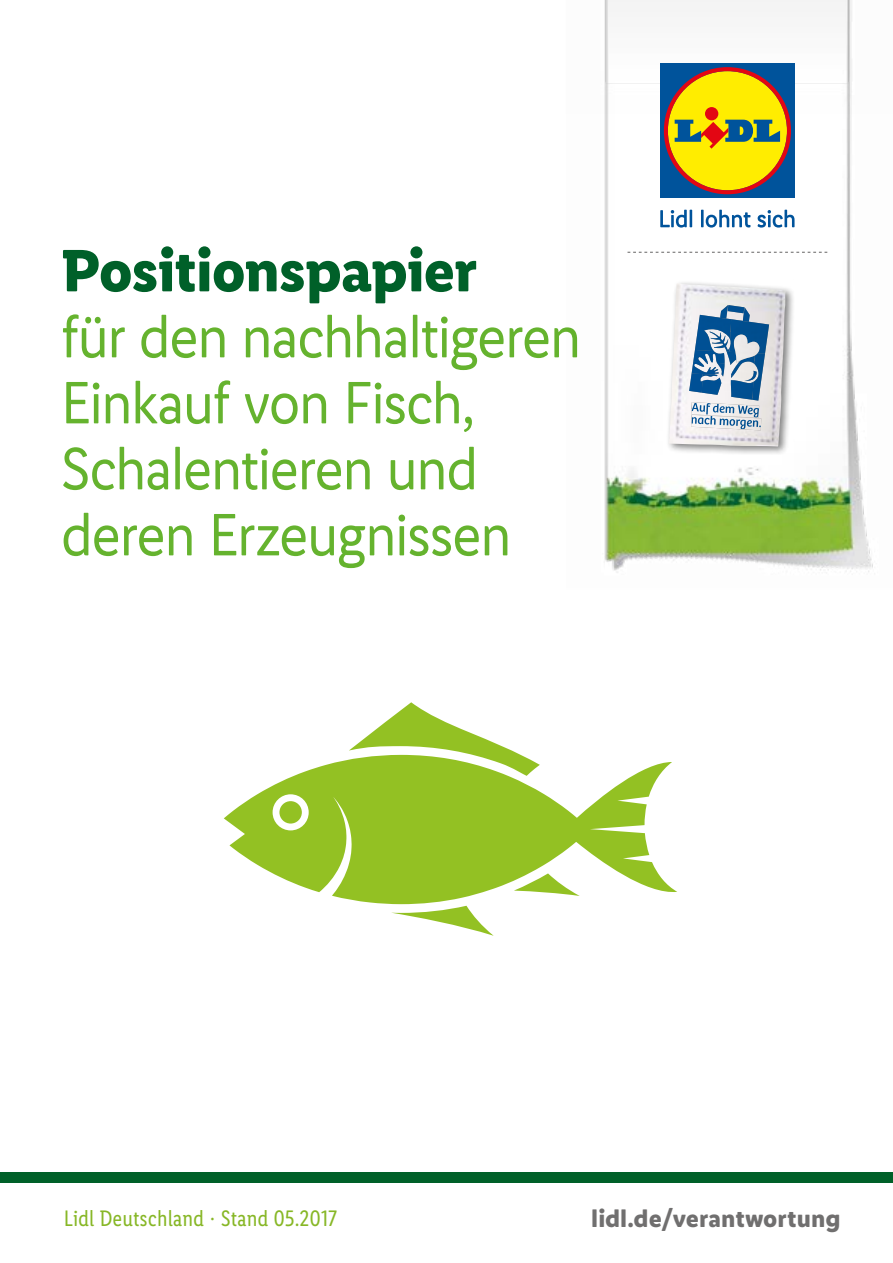
<style>
.page{position:relative;width:893px;height:1263px;background:#fff}
.page>*{position:absolute;margin:0;border:0;box-sizing:border-box;transform-origin:0 0}
.t1{font:60px/66px "Lidl Font";letter-spacing:-.035em;color:#65b32e;scale:.95 1}
.t2{font:700 60px "Lidl Font";letter-spacing:-.02em;color:#006029}
.t3{font:700 24.75px "Lidl Font";color:#706f6f}
.t4{font:22.5px "Lidl Font Condensed";color:#87b726}
</style>
<div class="page">
<div style="left:0;top:1172px;width:893px;height:10px;background:#006029"></div>
<img style="left:604px;top:113px;width:269px;height:460px">
<img style="left:604px;top:0;width:248px;height:113px">
<svg style="left:660px;top:210px;width:32px;height:18px"></svg>
<hr style="left:701px;top:210px;width:3px;height:17px;background:#00539b">
<svg style="left:706px;top:210px;width:44px;height:18px"></svg>
<svg style="left:757px;top:210px;width:37px;height:18px"></svg>
<div style="left:660px;top:64px;width:134px;height:134px;background:#00539b"></div>
<svg style="left:664px;top:67px;width:127px;height:127px"></svg>
<svg style="left:627px;top:252px;width:200px;height:1px"></svg>
<div style="left:665px;top:280px;width:129px;height:175px;background:#000;opacity:.5"></div>
<img style="left:669px;top:283px;width:116px;height:163px">
<img style="left:691px;top:402px;width:68px;height:13px">
<img style="left:691px;top:415px;width:70px;height:15px">
<svg style="left:744px;top:371px;width:8px;height:3px"></svg>
<img style="left:731px;top:319px;width:38px;height:35px">
<img style="left:752px;top:353px;width:13px;height:48px">
<img style="left:693px;top:350px;width:62px;height:14px">
<img style="left:702px;top:374px;width:51px;height:26px">
<img style="left:692px;top:362px;width:49px;height:14px">
<img style="left:695px;top:315px;width:36px;height:37px">
<img style="left:689px;top:373px;width:14px;height:20px">
<img style="left:720px;top:305px;width:8px;height:14px">
<img style="left:743px;top:307px;width:7px;height:15px">
<img style="left:727px;top:305px;width:17px;height:8px">
<img style="left:734px;top:335px;width:26px;height:27px">
<svg style="left:224px;top:759px;width:453px;height:145px;fill:#93c123"></svg>
<svg style="left:514px;top:873px;width:66px;height:23px"></svg>
<svg style="left:391px;top:906px;width:103px;height:30px"></svg>
<svg style="left:349px;top:702px;width:191px;height:74px"></svg>
<div style="left:279px;top:801px;width:23px;height:22px;background:#93c123;border-radius:50%"></div>
<p class="t2" style="left:61px;top:236px;width:418px">Positionspapier</p>
<p class="t1" style="left:61px;top:304px;width:550px">für den nachhaltigeren<br>Einkauf von Fisch,<br>Schalentieren und deren Erzeugnissen</p>
<p class="t4" style="left:64px;top:1206px;width:275px">Lidl Deutschland ⋅ Stand 05.2017</p>
<p class="t3" style="left:591px;top:1205px;width:251px">lidl.de/verantwortung</p>
</div>
